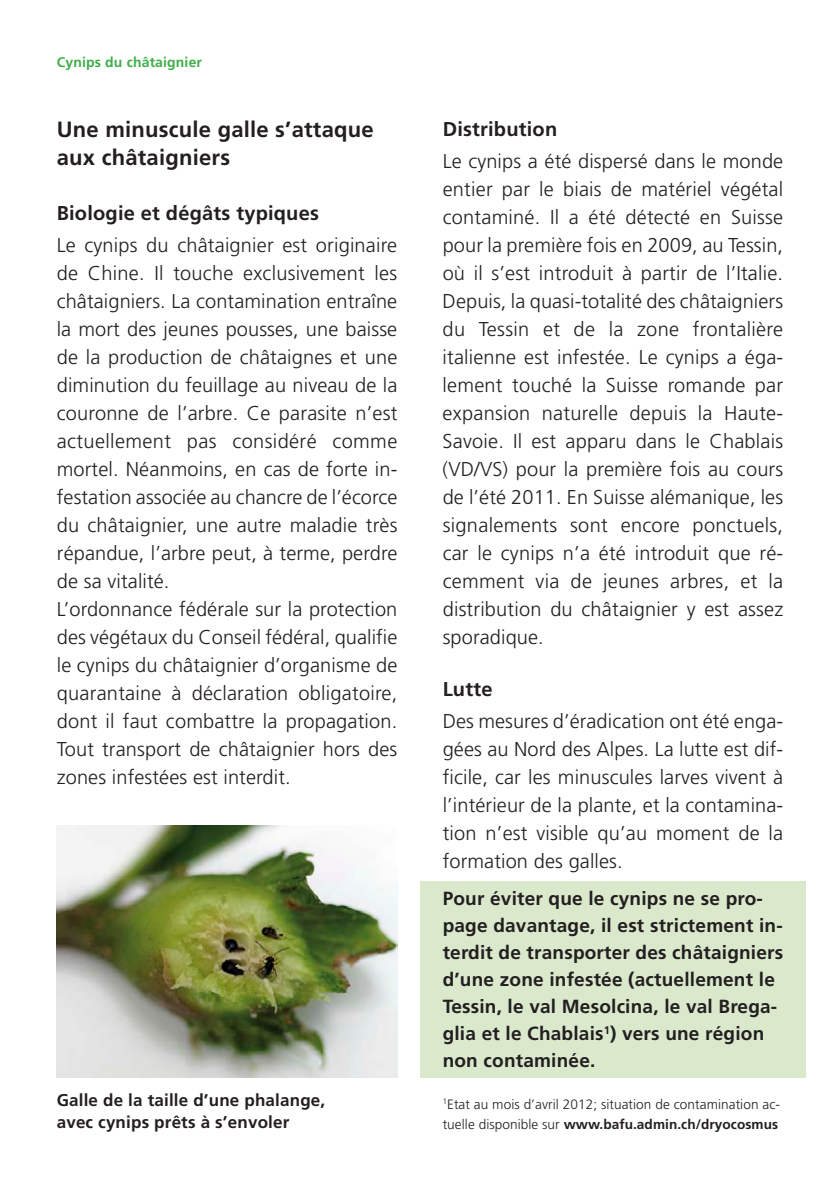
<style>
.page{position:relative;width:840px;height:1191px;background:#fff}
.page>*{position:absolute;margin:0;border:0;box-sizing:border-box;transform-origin:0 0}
.t1{font:700 22px/28px "Frutiger LT";letter-spacing:.01em;color:#231f20}
.t2{font:300 20px/28px "Frutiger LT";letter-spacing:.005em;color:#231f20}
.t3{font:700 19px/27px "Frutiger LT";letter-spacing:.01em;color:#231f20}
.t4{font:700 17px/22px "Frutiger LT";letter-spacing:.01em;color:#231f20}
.t5{font:700 14px "Frutiger LT";letter-spacing:.01em;color:#3fae49}
.t6{font:300 13.6px/20px "Frutiger LT";letter-spacing:.005em;color:#231f20}
.s1{font-weight:700}
</style>
<div class="page">
<div style="left:420px;top:881px;width:385px;height:196px;background:#dae8cc"></div>
<img style="left:57px;top:825px;width:340px;height:252px">
<p class="t5" style="left:57px;top:54px;width:147px">Cynips du châtaignier</p>
<p class="t1" style="left:57px;top:116px;width:318px">Une minuscule galle s’attaque aux châtaigniers</p>
<p class="t2" style="left:57px;top:197px;width:342px;line-height:32px"><span class="s1">Biologie et dégâts typiques<br></span>Le cynips du châtaignier est originaire</p>
<p class="t2" style="left:57px;top:259px;width:342px">de Chine. Il touche exclusivement les châtaigniers. La contamination entraîne la mort des jeunes pousses, une baisse de la production de châtaignes et une diminution du feuillage au niveau de la couronne de l’arbre. Ce parasite n’est actuellement pas considéré comme mortel. Néanmoins, en cas de forte in&shy;festation associée au chancre de l’écorce du châtaignier, une autre maladie très répandue, l’arbre peut, à terme, perdre de sa vitalité.<br>L’ordonnance fédérale sur la protection des végétaux du Conseil fédéral, qualifie le cynips du châtaignier d’organisme de quarantaine à déclaration obligatoire, dont il faut combattre la propagation.<br>Tout transport de châtaignier hors des zones infestées est interdit.</p>
<p class="t4" style="left:57px;top:1089px;width:270px">Galle de la taille d’une phalange, avec cynips prêts à s’envoler</p>
<p class="t2" style="left:442px;top:113px;width:342px;line-height:32px"><span class="s1">Distribution<br></span>Le cynips a été dispersé dans le monde</p>
<p class="t2" style="left:442px;top:175px;width:342px;text-align:justify">entier par le biais de matériel végétal contaminé. Il a été détecté en Suisse pour la première fois en 2009, au Tessin, où il s’est introduit à partir de l’Italie.<br>Depuis, la quasi-totalité des châtaigniers du Tessin et de la zone frontalière italienne est infestée. Le cynips a éga&shy;lement touché la Suisse romande par expansion naturelle depuis la Haute-Savoie. Il est apparu dans le Chablais (VD/VS) pour la première fois au cours de l’été 2011. En Suisse alémanique, les signalements sont encore ponctuels, car le cynips n’a été introduit que ré&shy;cemment via de jeunes arbres, et la distribution du châtaignier y est assez sporadique.</p>
<p class="t2" style="left:442px;top:673px;width:342px;line-height:32px"><span class="s1">Lutte<br></span>Des mesures d’éradication ont été enga-</p>
<p class="t2" style="left:442px;top:735px;width:342px;text-align:justify">gées au Nord des Alpes. La lutte est dif&shy;ficile, car les minuscules larves vivent à l’intérieur de la plante, et la contamina&shy;tion n’est visible qu’au moment de la formation des galles.</p>
<p class="t3" style="left:442px;top:885px;width:342px">Pour éviter que le cynips ne se pro&shy;page davantage, il est strictement in&shy;terdit de transporter des châtaigniers d’une zone infestée (actuellement le Tessin, le val Mesolcina, le val Brega&shy;glia et le Chablais<sup>1</sup>) vers une région non contaminée.</p>
<p class="t6" style="left:442px;top:1094px;width:338px"><sup>1</sup>Etat au mois d’avril 2012; situation de contamination ac&shy;tuelle disponible sur <span class="s1">www.bafu.admin.ch/dryocosmus</span></p>
</div>
